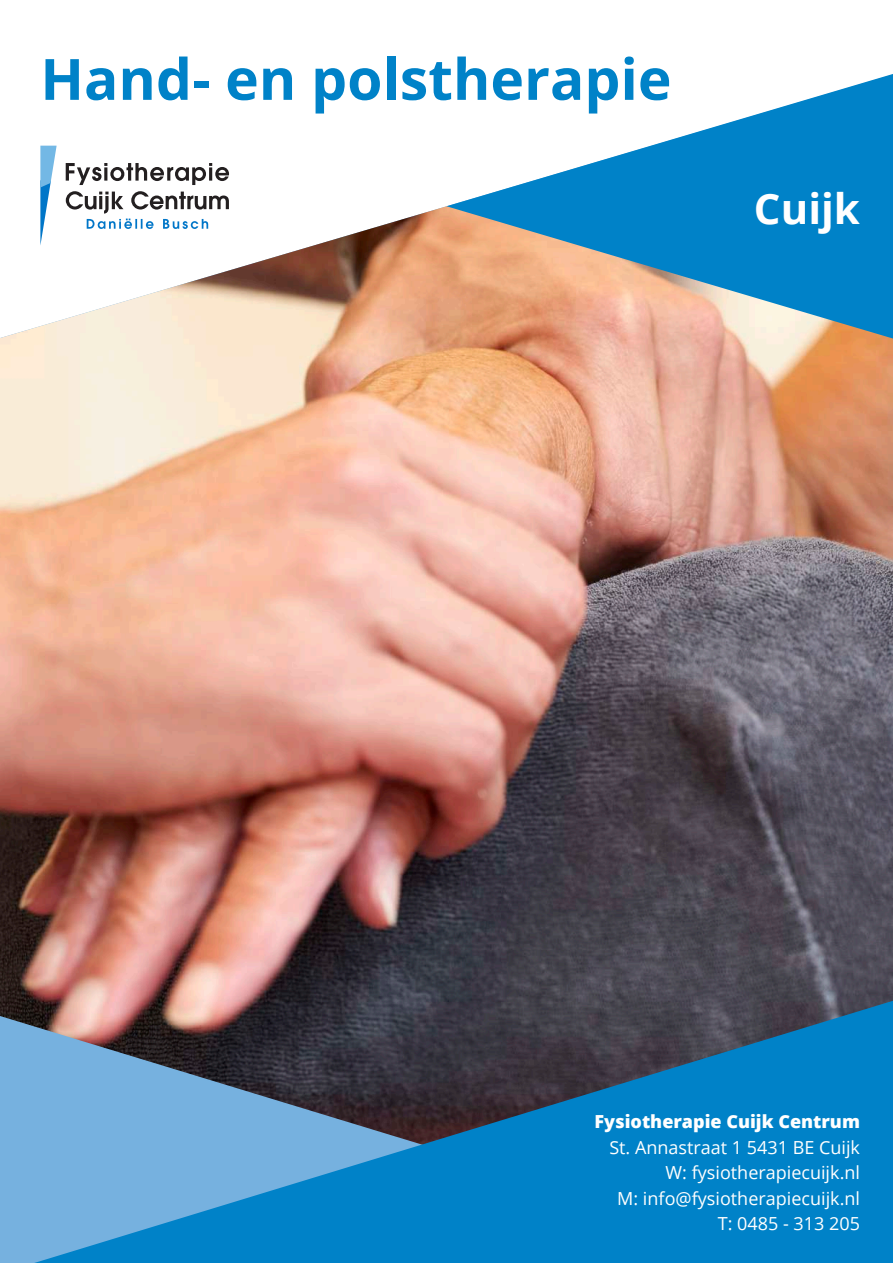
<style>
.page{position:relative;width:893px;height:1263px;background:#fff}
.page>*{position:absolute;margin:0;border:0;box-sizing:border-box;transform-origin:0 0}
.t1{font:700 57px "Open Sans";color:#0082c8}
.t2{font:700 42px "Open Sans";color:#fff}
.t3{font:18px/25.5px "Open Sans";color:#fff;text-align:right}
.t4{font:800 18px "Open Sans";color:#fff}
</style>
<div class="page">
<img style="left:0;top:206px;width:893px;height:810px">
<div style="left:0;top:1016px;width:34px;height:247px;background:#76b1df"></div>
<svg style="left:446px;top:74px;width:447px;height:265px"></svg>
<svg style="left:34px;top:1001px;width:859px;height:262px;background:#2c76a5"></svg>
<svg style="left:40px;top:146px;width:17px;height:100px"></svg>
<svg style="left:66px;top:163px;width:163px;height:22px"></svg>
<svg style="left:66px;top:191px;width:163px;height:38px"></svg>
<h1 class="t1" style="left:40px;top:39px;width:633px">Hand- en polstherapie</h1>
<h2 class="t2" style="left:754px;top:180px;width:108px">Cuijk</h2>
<p class="t4" style="left:594px;top:1108px;width:267px">Fysiotherapie Cuijk Centrum</p>
<p class="t3" style="left:609px;top:1134px;width:252px">St. Annastraat 1 5431 BE Cuijk<br>W: fysiotherapiecuijk.nl<br>M: info@fysiotherapiecuijk.nl<br>T: 0485 - 313 205</p>
</div>
